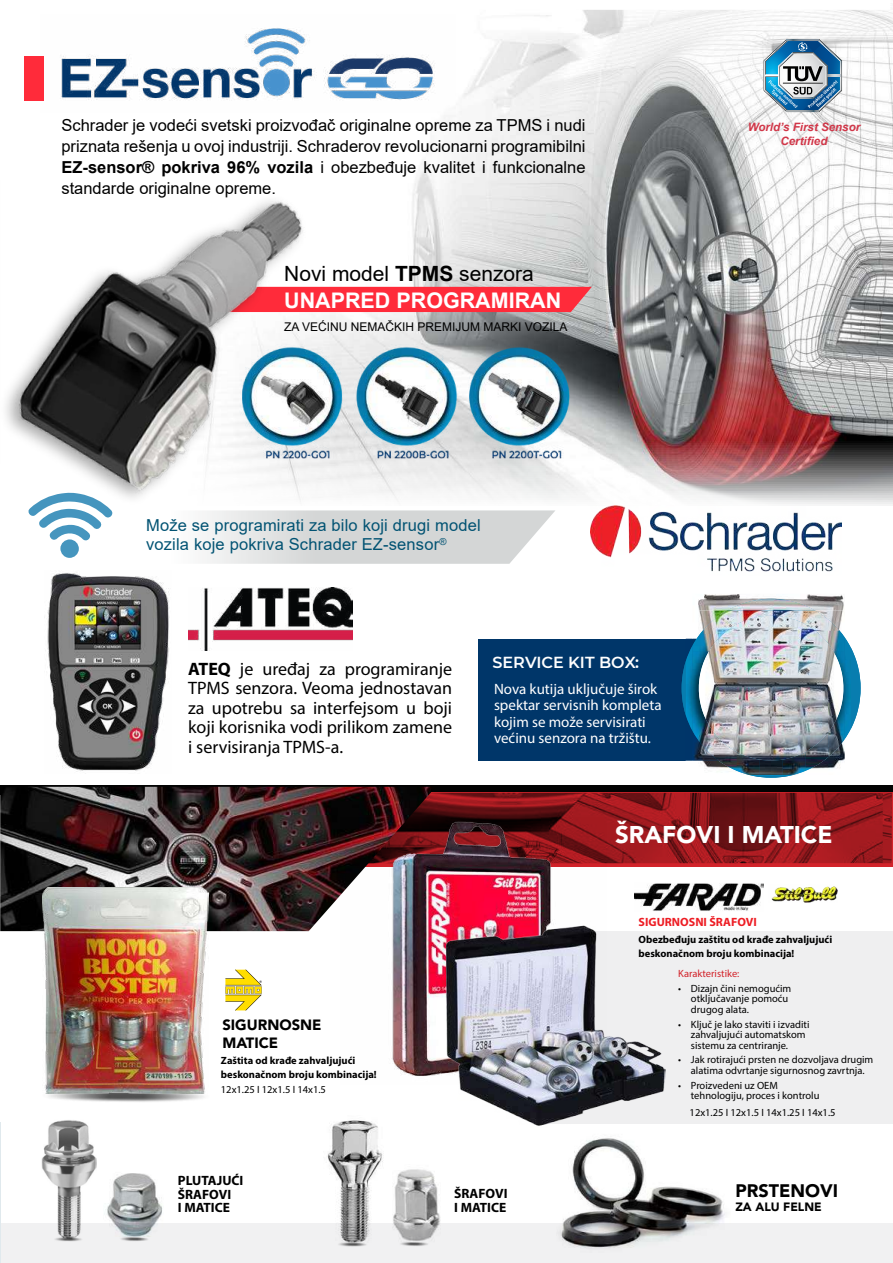
<style>
.page{position:relative;width:893px;height:1263px;background:#fff}
.page>*{position:absolute;margin:0;border:0;box-sizing:border-box;transform-origin:0 0}
.t1{font:900 24px "Avenir LT Std";color:#fff}
.t2{font:700 21.45px "Arial";color:#fff}
.t3{font:21px "Arial";color:#000}
.t4{font:18px/19.5px "Myriad Pro";color:#000;text-align:justify}
.t5{font:900 18px "Avenir LT Std";color:#000}
.t6{font:16.5px/21px "Arial";color:#000;text-align:justify}
.t7{font:16.5px/19.5px "Arial";letter-spacing:.01em;color:#025373}
.t8{font:600 16.05px "Montserrat";color:#fff}
.t9{font:15px/16.5px "Myriad Pro";color:#fff}
.t10{font:900 14.85px/17.7px "Avenir LT Std";color:#000}
.t11{font:700 13.5px/13.5px "Myriad Pro";color:#000}
.t12{font:12px "Arial";color:#000}
.t13{font:700 12px "Myriad Pro";color:#ed1d24}
.t14{font:900 12px "Avenir LT Std";color:#000}
.t15{font:italic 700 11.55px/13.8px "Arial";color:#d13648;text-align:center}
.t16{font:10.5px/10.5px "Myriad Pro";color:#000}
.t17{font:700 10.5px/13.5px "Myriad Pro";color:#000}
.t18{font:10.5px "Myriad Pro";color:#d2232a}
.s1{font-weight:700}
</style>
<div class="page">
<div style="left:0;top:1222px;width:893px;height:41px;background:#f1f1f2"></div>
<div style="left:535px;top:931px;width:358px;height:192px;background:#efeff0"></div>
<hr style="left:0;top:1122px;width:1px;height:141px;background:#e0e9ed">
<svg style="left:0;top:786px;width:893px;height:7px;fill:#030303"></svg>
<img style="left:335px;top:10px;width:558px;height:496px">
<img style="left:335px;top:345px;width:260px;height:116px">
<img style="left:61px;top:15px;width:395px;height:97px">
<img style="left:590px;top:506px;width:252px;height:66px">
<svg style="left:764px;top:39px;width:78px;height:73px"></svg>
<div style="left:25px;top:56px;width:19px;height:45px;background:#ff2b3a"></div>
<div style="left:335px;top:287px;width:257px;height:25px;background:#ff2b3a"></div>
<img style="left:5px;top:201px;width:330px;height:292px">
<svg style="left:28px;top:493px;width:527px;height:71px"></svg>
<div style="left:60px;top:539px;width:19px;height:19px;background:#4595be;border-radius:50%"></div>
<img style="left:44px;top:572px;width:126px;height:200px">
<img style="left:189px;top:587px;width:163px;height:63px">
<div style="left:478px;top:639px;width:266px;height:121px;background:#003669"></div>
<img style="left:698px;top:594px;width:146px;height:14px">
<img style="left:727px;top:599px;width:89px;height:9px">
<svg style="left:682px;top:608px;width:179px;height:170px"></svg>
<img style="left:693px;top:760px;width:44px;height:15px">
<img style="left:693px;top:757px;width:21px;height:3px">
<img style="left:806px;top:757px;width:39px;height:18px">
<img style="left:693px;top:610px;width:44px;height:41px">
<img style="left:737px;top:610px;width:103px;height:21px">
<img style="left:828px;top:631px;width:17px;height:13px">
<img style="left:693px;top:651px;width:21px;height:106px">
<img style="left:828px;top:733px;width:18px;height:24px">
<img style="left:714px;top:760px;width:23px;height:11px">
<img style="left:806px;top:760px;width:22px;height:11px">
<img style="left:737px;top:760px;width:22px;height:15px">
<img style="left:783px;top:760px;width:23px;height:15px">
<img style="left:759px;top:760px;width:24px;height:15px">
<img style="left:714px;top:616px;width:114px;height:144px">
<img style="left:694px;top:644px;width:20px;height:89px">
<img style="left:828px;top:644px;width:18px;height:89px">
<img style="left:634px;top:883px;width:129px;height:28px">
<img style="left:771px;top:886px;width:66px;height:17px">
<div style="left:271px;top:793px;width:622px;height:74px;background:#d2232a"></div>
<img style="left:436px;top:793px;width:447px;height:70px">
<img style="left:883px;top:793px;width:9px;height:70px">
<img style="left:0;top:787px;width:436px;height:144px">
<img style="left:550px;top:1138px;width:182px;height:111px">
<svg style="left:225px;top:970px;width:37px;height:40px"></svg>
<img style="left:388px;top:1169px;width:54px;height:69px">
<img style="left:400px;top:1238px;width:30px;height:8px">
<img style="left:338px;top:1242px;width:28px;height:5px">
<img style="left:323px;top:1120px;width:65px;height:122px">
<img style="left:121px;top:1236px;width:29px;height:5px">
<img style="left:55px;top:1238px;width:27px;height:4px">
<img style="left:42px;top:1120px;width:54px;height:118px">
<img style="left:103px;top:1173px;width:61px;height:63px">
<img style="left:340px;top:817px;width:267px;height:259px">
<img style="left:48px;top:1094px;width:156px;height:8px">
<img style="left:42px;top:887px;width:166px;height:207px">
<img style="left:446px;top:908px;width:220px;height:218px">
<p class="t6" style="left:61px;top:114px;width:526px">Schrader je vodeći svetski proizvođač originalne opreme za TPMS i nudi priznata rešenja u ovoj industriji. Schraderov revolucionarni programibilni <span class="s1">EZ-sensor® pokriva 96% vozila</span> i obezbeđuje kvalitet i funkcionalne standarde originalne opreme.</p>
<p class="t15" style="left:748px;top:120px;width:114px">World’s First Sensor<br>Certified</p>
<h3 class="t3" style="left:284px;top:260px;width:251px">Novi model <span class="s1">TPMS</span> senzora</h3>
<h2 class="t2" style="left:284px;top:285px;width:279px">UNAPRED PROGRAMIRAN</h2>
<p class="t12" style="left:284px;top:319px;width:285px">ZA VEĆINU NEMAČKIH PREMIJUM MARKI VOZILA</p>
<h3 class="t7" style="left:146px;top:515px;width:336px">Može se programirati za bilo koji drugi model vozila koje pokriva Schrader EZ-sensor<sup>®</sup></h3>
<h3 class="t4" style="left:188px;top:659px;width:265px"><span class="s1">ATEQ</span> je uređaj za programiranje TPMS senzora. Veoma jednostavan za upotrebu sa interfejsom u boji koji korisnika vodi prilikom zamene i servisiranja TPMS-a.</h3>
<h3 class="t10" style="left:222px;top:1016px;width:101px">SIGURNOSNE<br>MATICE</h3>
<p class="t17" style="left:221px;top:1054px;width:157px">Zaštita od krađe zahvaljujući beskonačnom broju kombinacija!</p>
<p class="t16" style="left:221px;top:1084px;width:107px">12x1.25 I 12x1.5 I 14x1.5</p>
<h3 class="t8" style="left:493px;top:651px;width:148px">SERVICE KIT BOX:</h3>
<h3 class="t9" style="left:494px;top:680px;width:169px">Nova kutija uključuje širok spektar servisnih kompleta kojim se može servisirati većinu senzora na tržištu.</h3>
<h1 class="t1" style="left:615px;top:820px;width:219px">ŠRAFOVI I MATICE</h1>
<p class="t13" style="left:639px;top:914px;width:120px">SIGURNOSNI ŠRAFOVI</p>
<p class="t17" style="left:639px;top:933px;width:195px">Obezbeđuju zaštitu od krađe zahvaljujući beskonačnom broju kombinacija!</p>
<p class="t18" style="left:678px;top:967px;width:63px">Karakteristike:</p>
<p class="t16" style="left:691px;top:983px;width:102px;text-indent:-13px">• Dizajn čini nemogućim otključavanje pomoću drugog alata.</p>
<p class="t16" style="left:691px;top:1019px;width:120px;text-indent:-13px">• Ključ je lako staviti i izvaditi zahvaljujući automatskom sistemu za centriranje.</p>
<p class="t16" style="left:678px;top:1054px;width:197px;text-align:center">• Jak rotirajući prsten ne dozvoljava drugim alatima odvrtanje sigurnosnog zavrtnja.</p>
<p class="t16" style="left:691px;top:1080px;width:130px;text-indent:-13px">• Proizvedeni uz OEM tehnologiju, proces i kontrolu</p>
<p class="t16" style="left:690px;top:1107px;width:147px">12x1.25 I 12x1.5 I 14x1.25 I 14x1.5</p>
<p class="t11" style="left:178px;top:1173px;width:67px">PLUTAJUĆI<br>ŠRAFOVI<br>I MATICE</p>
<p class="t11" style="left:454px;top:1186px;width:55px">ŠRAFOVI<br>I MATICE</p>
<h3 class="t5" style="left:735px;top:1180px;width:104px">PRSTENOVI</h3>
<p class="t14" style="left:735px;top:1200px;width:88px">ZA ALU FELNE</p>
</div>
